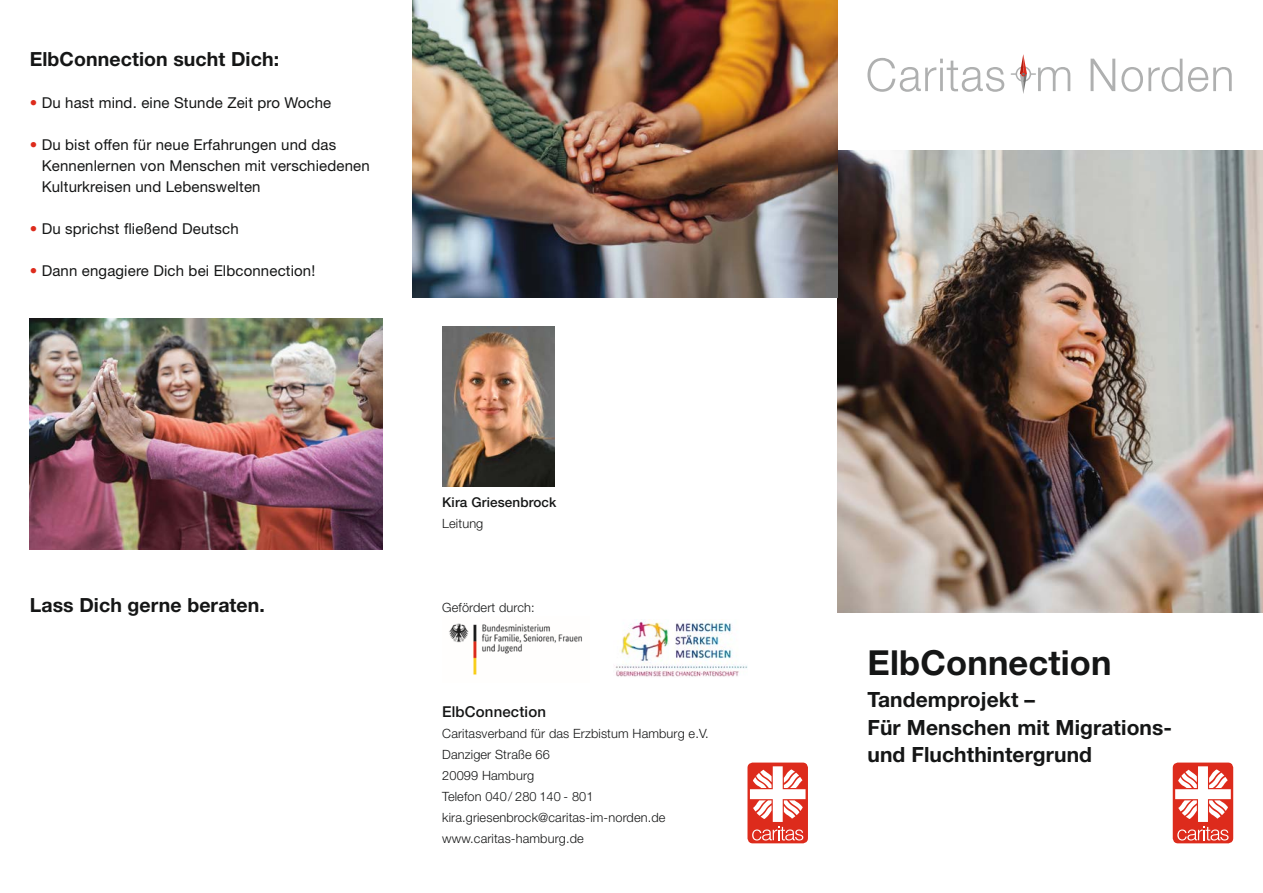
<style>
.page{position:relative;width:1263px;height:893px;background:#fff}
.page>*{position:absolute;margin:0;border:0;box-sizing:border-box;transform-origin:0 0}
.t1{font:700 34.5px "Helvetica Neue";letter-spacing:.005em;color:#151616}
.t2{font:700 21px/27.8px "Helvetica Neue";letter-spacing:.005em;color:#151616}
.t3{font:700 19.5px "Helvetica Neue";letter-spacing:.005em;color:#151616}
.t4{font:15px/21px "Helvetica Neue";letter-spacing:.01em;color:#151616}
.t5{font:500 15px "Helvetica Neue";letter-spacing:.01em;color:#151616}
.t6{font:500 13.5px "Helvetica Neue";letter-spacing:.01em;color:#151616}
.t7{font:300 12.75px/21px "Helvetica Neue";letter-spacing:.01em;color:#151616}
.s1{color:#dd2b1c}
</style>
<div class="page">
<img style="left:838px;top:150px;width:425px;height:462px">
<svg style="left:867px;top:54px;width:365px;height:40px"></svg>
<div style="left:1173px;top:763px;width:60px;height:80px;background:#dd2b1c;border-radius:5px"></div>
<svg style="left:1175px;top:766px;width:56px;height:75px"></svg>
<div style="left:747px;top:763px;width:61px;height:80px;background:#dd2b1c;border-radius:5px"></div>
<svg style="left:750px;top:766px;width:55px;height:75px"></svg>
<img style="left:412px;top:0;width:426px;height:297px">
<img style="left:30px;top:318px;width:353px;height:231px">
<img style="left:614px;top:619px;width:134px;height:58px">
<img style="left:449px;top:623px;width:133px;height:52px">
<img style="left:442px;top:327px;width:112px;height:159px">
<h3 class="t3" style="left:30px;top:47px;width:251px">ElbConnection sucht Dich:</h3>
<p class="t4" style="left:30px;top:92px;width:303px"><span class="s1">•</span> Du hast mind. eine Stunde Zeit pro Woche</p>
<p class="t4" style="left:42px;top:134px;width:330px;text-indent:-12px"><span class="s1">•</span> Du bist offen für neue Erfahrungen und das<br>Kennenlernen von Menschen mit verschiedenen<br>Kulturkreisen und Lebenswelten</p>
<p class="t4" style="left:30px;top:218px;width:210px"><span class="s1">•</span> Du sprichst fließend Deutsch</p>
<p class="t4" style="left:30px;top:260px;width:287px"><span class="s1">•</span> Dann engagiere Dich bei Elbconnection!</p>
<h3 class="t3" style="left:30px;top:593px;width:237px">Lass Dich gerne beraten.</h3>
<p class="t6" style="left:442px;top:494px;width:116px">Kira Griesenbrock</p>
<p class="t7" style="left:442px;top:513px;width:43px">Leitung</p>
<p class="t7" style="left:442px;top:597px;width:94px">Gefördert durch:</p>
<p class="t5" style="left:442px;top:703px;width:105px">ElbConnection</p>
<p class="t7" style="left:442px;top:723px;width:268px">Caritasverband für das Erzbistum Hamburg e.V.<br>Danziger Straße 66<br>20099 Hamburg<br>Telefon 040/ 280 140 - 801 kira.griesenbrock@caritas-im-norden.de www.caritas-hamburg.de</p>
<h1 class="t1" style="left:867px;top:642px;width:246px">ElbConnection</h1>
<h2 class="t2" style="left:867px;top:685px;width:306px">Tandemprojekt –<br>Für Menschen mit Migrations&shy;und Fluchthintergrund</h2>
</div>
